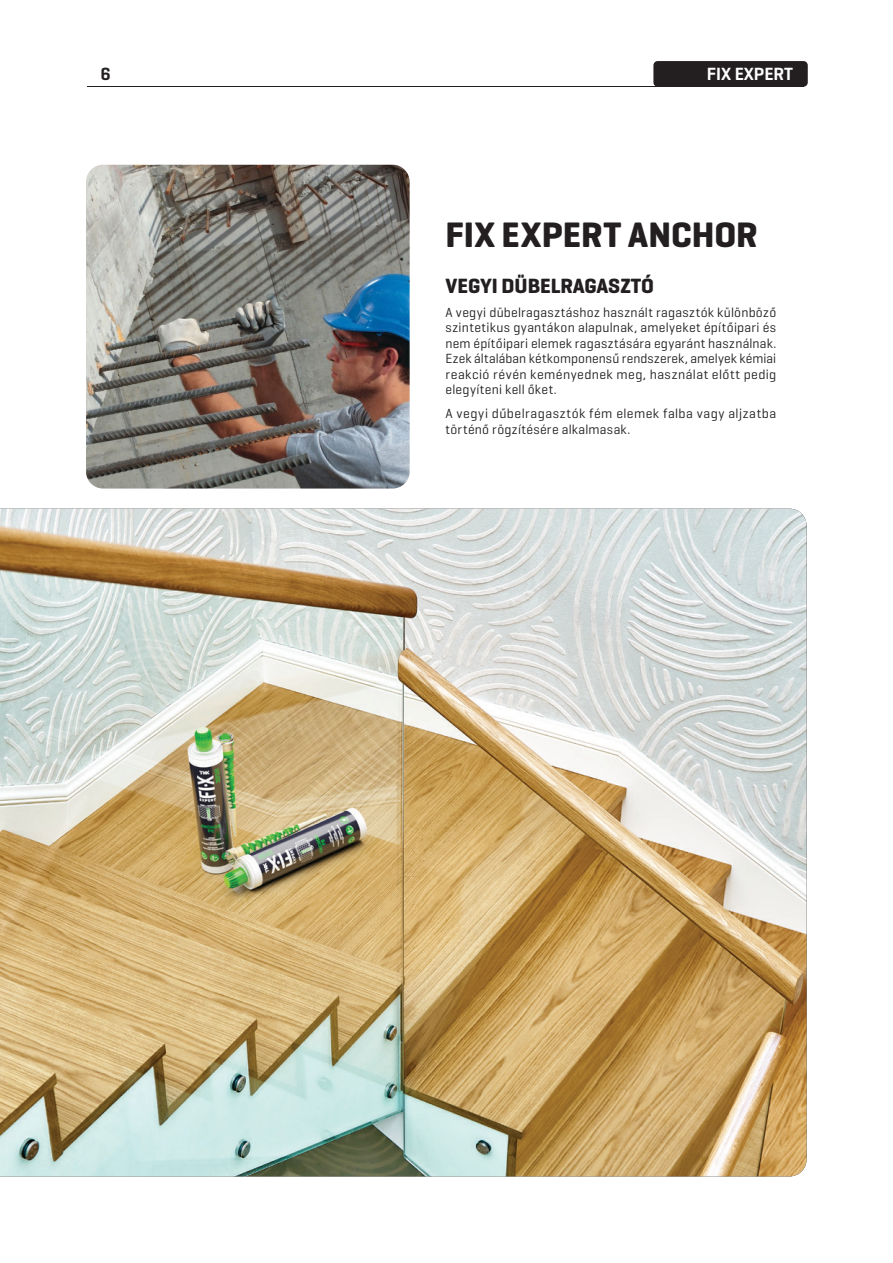
<style>
.page{position:relative;width:893px;height:1263px;background:#fff}
.page>*{position:absolute;margin:0;border:0;box-sizing:border-box;transform-origin:0 0}
.tabela_lastnosti_2{font:700 36px "Geogrotesque Cyr";letter-spacing:.005em;color:#231f20}
.t1{font:700 21px "Geogrotesque Cyr";color:#231f20}
.t2{font:600 18px "Geogrotesque Cyr";color:#fff}
.t3{font:600 18px "Geogrotesque Cyr";color:#231f20}
.t4{font:13.5px/15.6px "Geogrotesque Cyr";letter-spacing:.03em;color:#231f20;text-align:justify}
</style>
<div class="page">
<div style="left:653px;top:61px;width:155px;height:26px;background:#231f20;border-radius:4px"></div>
<hr style="left:87px;top:86px;width:717px;height:1px;background:#231f20">
<img style="left:0;top:509px;width:807px;height:667px">
<img style="left:86px;top:165px;width:324px;height:323px">
<h3 class="t3" style="left:101px;top:63px;width:12px">6</h3>
<h3 class="t2" style="left:707px;top:63px;width:88px">FIX EXPERT</h3>
<p class="tabela_lastnosti_2" style="left:446px;top:212px;width:314px">FIX EXPERT ANCHOR</p>
<h4 class="t1" style="left:446px;top:272px;width:210px">VEGYI DÜBELRAGASZTÓ</h4>
<p class="t4" style="left:446px;top:304px;width:332px">A vegyi dübelragasztáshoz használt ragasztók különböző szintetikus gyantákon alapulnak, amelyeket építőipari és nem építőipari elemek ragasztására egyaránt használnak.<br>Ezek általában kétkomponensű rendszerek, amelyek kémiai reakció révén keményednek meg, használat előtt pedig elegyíteni kell őket.</p>
<p class="t4" style="left:446px;top:406px;width:332px">A vegyi dűbelragasztók fém elemek falba vagy aljzatba történő rögzítésére alkalmasak.</p>
</div>
